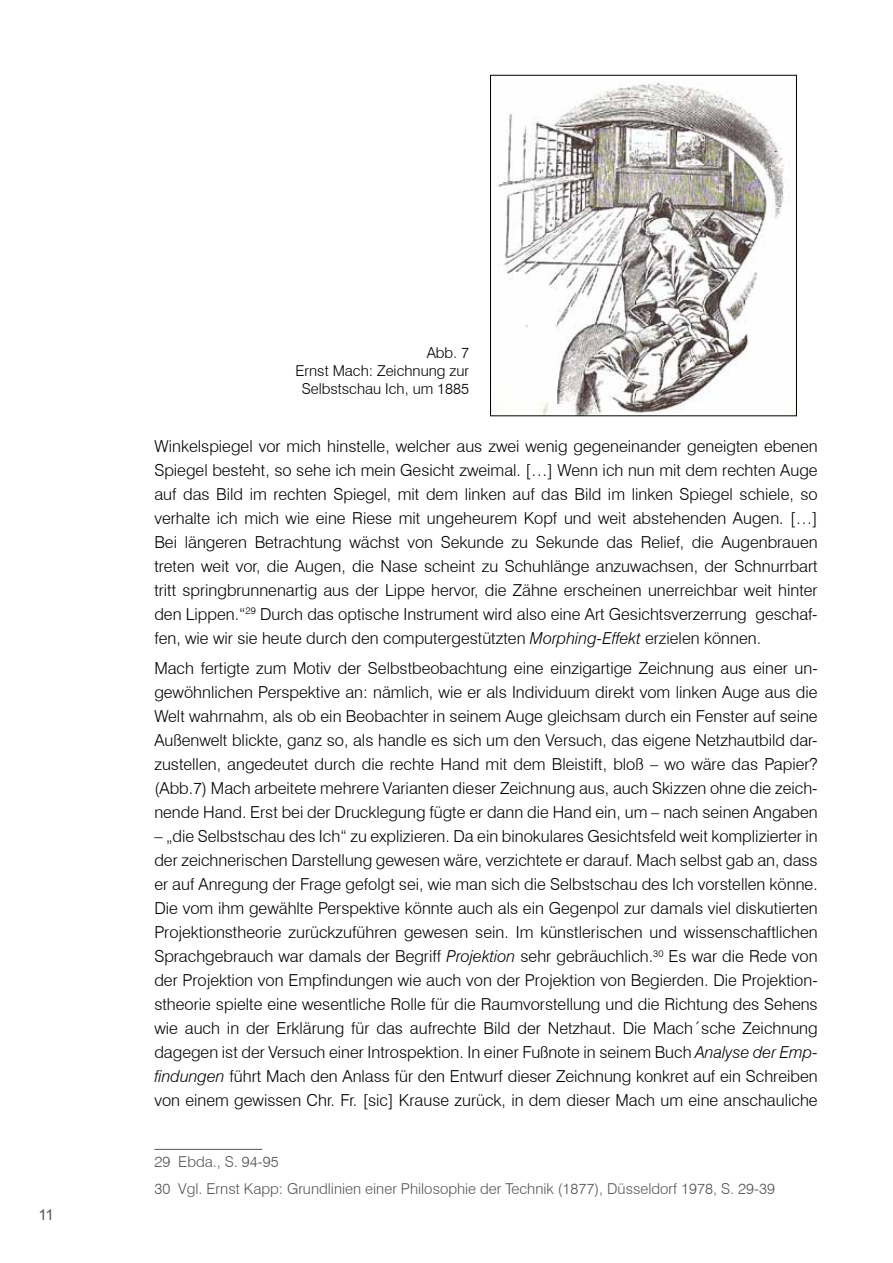
<style>
.page{position:relative;width:893px;height:1263px;background:#fff}
.page>*{position:absolute;margin:0;border:0;box-sizing:border-box;transform-origin:0 0}
.t1{font:300 16.5px/24px "Swiss 721 BT";color:#000;text-align:justify}
.t2{font:300 15px/26.5px "Swiss 721 BT";color:#565655}
.t3{font:300 15px/18px "Swiss 721 BT";color:#000;text-align:right}
.t4{font:15px "Arial";color:#565655}
.s1{font-style:italic}
</style>
<div class="page">
<hr style="left:154px;top:1149px;width:108px;height:1px;background:#565655">
<img style="left:492px;top:82px;width:298px;height:332px">
<div style="left:490px;top:75px;width:307px;height:341px;border:1px solid #000"></div>
<p class="t4" style="left:38px;top:1205px;width:17px">11</p>
<p class="t3" style="left:296px;top:344px;width:175px">Abb. 7<br>Ernst Mach: Zeichnung zur<br>Selbstschau Ich, um 1885</p>
<p class="t1" style="left:154px;top:434px;width:665px">Winkelspiegel vor mich hinstelle, welcher aus zwei wenig gegeneinander geneigten ebenen Spiegel besteht, so sehe ich mein Gesicht zweimal. […] Wenn ich nun mit dem rechten Auge auf das Bild im rechten Spiegel, mit dem linken auf das Bild im linken Spiegel schiele, so verhalte ich mich wie eine Riese mit ungeheurem Kopf und weit abstehenden Augen. […] Bei längeren Betrachtung wächst von Sekunde zu Sekunde das Relief, die Augenbrauen treten weit vor, die Augen, die Nase scheint zu Schuhlänge anzuwachsen, der Schnurrbart tritt springbrunnenartig aus der Lippe hervor, die Zähne erscheinen unerreichbar weit hinter den Lippen.“<sup>29</sup> Durch das optische Instrument wird also eine Art Gesichtsverzerrung geschaf&shy;fen, wie wir sie heute durch den computergestützten <span class="s1">Morphing-Effekt</span> erzielen können.</p>
<p class="t1" style="left:154px;top:656px;width:665px">Mach fertigte zum Motiv der Selbstbeobachtung eine einzigartige Zeichnung aus einer un&shy;gewöhnlichen Perspektive an: nämlich, wie er als Individuum direkt vom linken Auge aus die Welt wahrnahm, als ob ein Beobachter in seinem Auge gleichsam durch ein Fenster auf seine Außenwelt blickte, ganz so, als handle es sich um den Versuch, das eigene Netzhautbild dar&shy;zustellen, angedeutet durch die rechte Hand mit dem Bleistift, bloß – wo wäre das Papier? (Abb.7) Mach arbeitete mehrere Varianten dieser Zeichnung aus, auch Skizzen ohne die zeich&shy;nende Hand. Erst bei der Drucklegung fügte er dann die Hand ein, um – nach seinen Angaben</p>
<p class="t1" style="left:154px;top:824px;width:665px">– „die Selbstschau des Ich“ zu explizieren. Da ein binokulares Gesichtsfeld weit komplizierter in der zeichnerischen Darstellung gewesen wäre, verzichtete er darauf. Mach selbst gab an, dass er auf Anregung der Frage gefolgt sei, wie man sich die Selbstschau des Ich vorstellen könne.<br>Die vom ihm gewählte Perspektive könnte auch als ein Gegenpol zur damals viel diskutierten Projektionstheorie zurückzuführen gewesen sein. Im künstlerischen und wissenschaftlichen Sprachgebrauch war damals der Begriff <span class="s1">Projektion</span> sehr gebräuchlich.<sup>30</sup> Es war die Rede von der Projektion von Empfindungen wie auch von der Projektion von Begierden. Die Projektion&shy;stheorie spielte eine wesentliche Rolle für die Raumvorstellung und die Richtung des Sehens wie auch in der Erklärung für das aufrechte Bild der Netzhaut. Die Mach´sche Zeichnung dagegen ist der Versuch einer Introspektion. In einer Fußnote in seinem Buch <span class="s1">Analyse der Emp&shy;findungen</span> führt Mach den Anlass für den Entwurf dieser Zeichnung konkret auf ein Schreiben von einem gewissen Chr. Fr. [sic] Krause zurück, in dem dieser Mach um eine anschauliche</p>
<p class="t2" style="left:154px;top:1149px;width:622px">29 Ebda., S. 94-95<br>30 Vgl. Ernst Kapp: Grundlinien einer Philosophie der Technik (1877), Düsseldorf 1978, S. 29-39</p>
</div>
